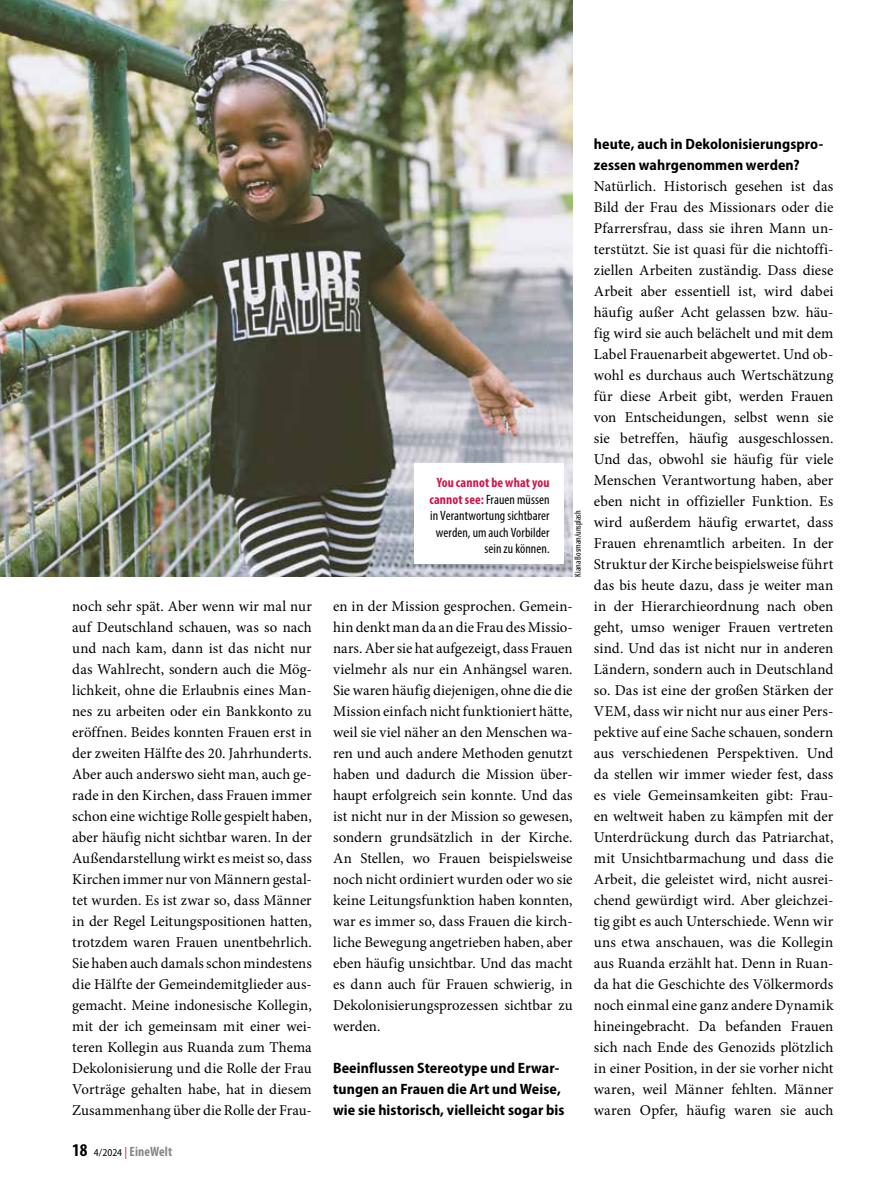
<style>
.page{position:relative;width:893px;height:1191px;background:#fff}
.page>*{position:absolute;margin:0;border:0;box-sizing:border-box;transform-origin:0 0}
.t1{font:15px/21px "Minion Pro";color:#000;text-align:justify}
.t2{font:700 semi-condensed 15px/21px "Myriad Pro";letter-spacing:.005em;color:#000}
.t3{font:condensed 13.5px/16.5px "Myriad Pro";letter-spacing:.005em;color:#000;text-align:right}
.t4{font:700 condensed 13.5px "Myriad Pro";letter-spacing:.01em;color:#878786}
.t5{font:condensed 9px "Myriad Pro";color:#000}
.s1{font-weight:700;color:#cf1447}
.s2{font-size:18px;color:#000}
.s3{font-weight:400;font-stretch:semi-condensed;font-size:10.5px;color:#000}
.s4{font-weight:400;font-stretch:semi-condensed;font-size:12px;color:#cf1447}
</style>
<div class="page">
<img style="left:0;top:0;width:573px;height:576px">
<div style="left:414px;top:463px;width:149px;height:101px;background:#fff"></div>
<p class="t3" style="left:429px;top:474px;width:122px"><span class="s1">You cannot be what you cannot see:</span> Frauen müssen in Verantwortung sichtbarer werden, um auch Vorbilder sein zu können.</p>
<p class="t5" style="left:572px;top:576px;width:68px;rotate:-90deg">Kiana Bosman/unsplash</p>
<p class="t1" style="left:72px;top:595px;width:241px">noch sehr spät. Aber wenn wir mal nur auf Deutschland schauen, was so nach und nach kam, dann ist das nicht nur das Wahlrecht, sondern auch die Mög&shy;lichkeit, ohne die Erlaubnis eines Man&shy;nes zu arbeiten oder ein Bankkonto zu eröffnen. Beides konnten Frauen erst in der zweiten Hälfte des 20. Jahrhunderts.<br>Aber auch anderswo sieht man, auch ge&shy;rade in den Kirchen, dass Frauen immer schon eine wichtige Rolle gespielt haben, aber häufig nicht sichtbar waren. In der Außendarstellung wirkt es meist so, dass Kirchen immer nur von Männern gestal&shy;tet wurden. Es ist zwar so, dass Männer in der Regel Leitungspositionen hatten, trotzdem waren Frauen unentbehrlich.<br>Sie haben auch damals schon mindestens die Hälfte der Gemeindemitglieder aus&shy;gemacht. Meine indonesische Kollegin, mit der ich gemeinsam mit einer wei&shy;teren Kollegin aus Ruanda zum Thema Dekolonisierung und die Rolle der Frau Vorträge gehalten habe, hat in diesem Zusammenhang über die Rolle der Frau-</p>
<p class="t1" style="left:333px;top:595px;width:241px">en in der Mission gesprochen. Gemein&shy;hin denkt man da an die Frau des Missio&shy;nars. Aber sie hat aufgezeigt, dass Frauen vielmehr als nur ein Anhängsel waren.<br>Sie waren häufig diejenigen, ohne die die Mission einfach nicht funktioniert hätte, weil sie viel näher an den Menschen wa&shy;ren und auch andere Methoden genutzt haben und dadurch die Mission über&shy;haupt erfolgreich sein konnte. Und das ist nicht nur in der Mission so gewesen, sondern grundsätzlich in der Kirche.<br>An Stellen, wo Frauen beispielsweise noch nicht ordiniert wurden oder wo sie keine Leitungsfunktion haben konnten, war es immer so, dass Frauen die kirch&shy;liche Bewegung angetrieben haben, aber eben häufig unsichtbar. Und das macht es dann auch für Frauen schwierig, in Dekolonisierungsprozessen sichtbar zu werden.</p>
<p class="t2" style="left:333px;top:1057px;width:233px">Beeinflussen Stereotype und Erwar&shy;tungen an Frauen die Art und Weise, wie sie historisch, vielleicht sogar bis</p>
<p class="t4" style="left:72px;top:1143px;width:102px"><span class="s2">18</span> <span class="s3">4/2024</span> <span class="s4">|</span> EineWelt</p>
<p class="t2" style="left:594px;top:133px;width:231px">heute, auch in Dekolonisierungspro&shy;zessen wahrgenommen werden?</p>
<p class="t1" style="left:594px;top:175px;width:241px">Natürlich. Historisch gesehen ist das Bild der Frau des Missionars oder die Pfarrersfrau, dass sie ihren Mann un&shy;terstützt. Sie ist quasi für die nichtoffi&shy;ziellen Arbeiten zuständig. Dass diese Arbeit aber essentiell ist, wird dabei häufig außer Acht gelassen bzw. häu&shy;fig wird sie auch belächelt und mit dem Label Frauenarbeit abgewertet. Und ob&shy;wohl es durchaus auch Wertschätzung für diese Arbeit gibt, werden Frauen von Entscheidungen, selbst wenn sie sie betreffen, häufig ausgeschlossen.<br>Und das, obwohl sie häufig für viele Menschen Verantwortung haben, aber eben nicht in offizieller Funktion. Es wird außerdem häufig erwartet, dass Frauen ehrenamtlich arbeiten. In der Struktur der Kirche beispielsweise führt das bis heute dazu, dass je weiter man in der Hierarchieordnung nach oben geht, umso weniger Frauen vertreten sind. Und das ist nicht nur in anderen Ländern, sondern auch in Deutschland so. Das ist eine der großen Stärken der VEM, dass wir nicht nur aus einer Pers&shy;pektive auf eine Sache schauen, sondern aus verschiedenen Perspektiven. Und da stellen wir immer wieder fest, dass es viele Gemeinsamkeiten gibt: Frau&shy;en weltweit haben zu kämpfen mit der Unterdrückung durch das Patriarchat, mit Unsichtbarmachung und dass die Arbeit, die geleistet wird, nicht ausrei&shy;chend gewürdigt wird. Aber gleichzei&shy;tig gibt es auch Unterschiede. Wenn wir uns etwa anschauen, was die Kollegin aus Ruanda erzählt hat. Denn in Ruan&shy;da hat die Geschichte des Völkermords noch einmal eine ganz andere Dynamik hineingebracht. Da befanden Frauen sich nach Ende des Genozids plötzlich in einer Position, in der sie vorher nicht waren, weil Männer fehlten. Männer waren Opfer, häufig waren sie auch</p>
</div>
